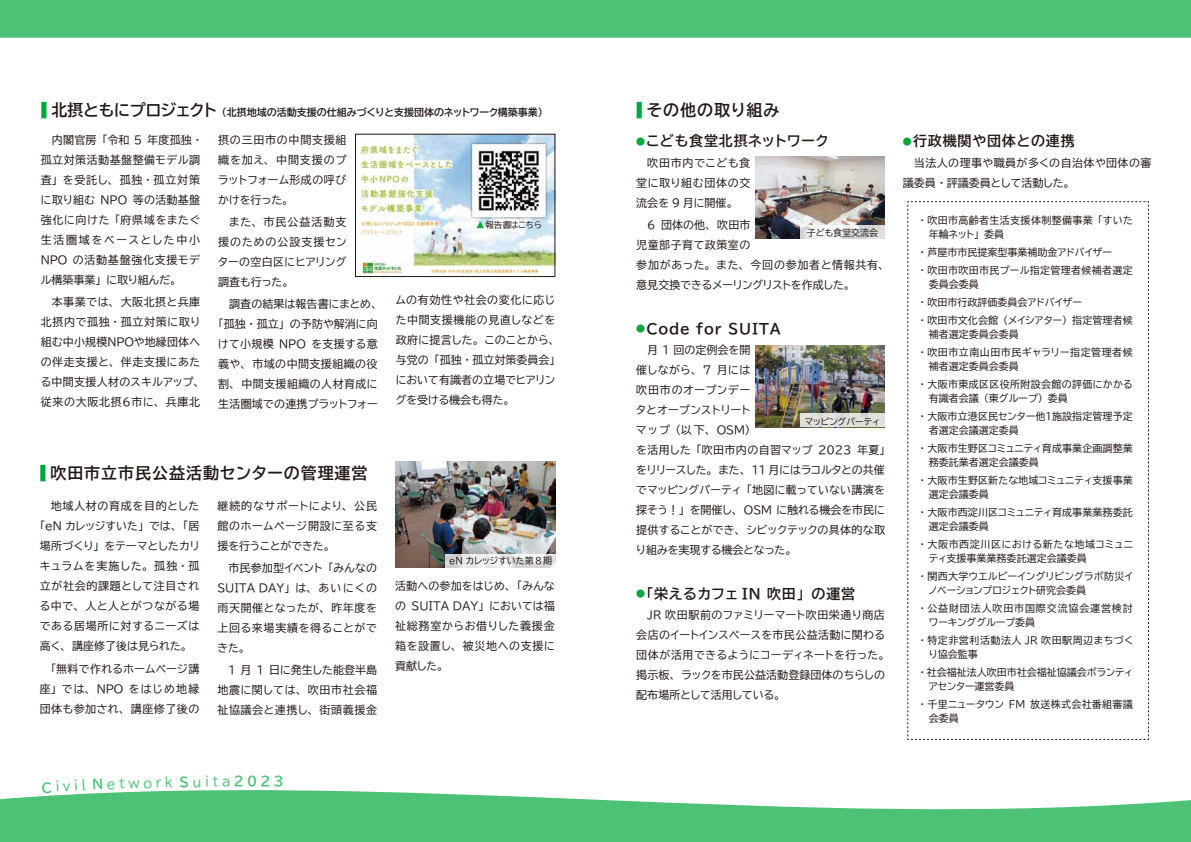
<style>
.page{position:relative;width:1191px;height:842px;background:#fff}
.page>*{position:absolute;margin:0;border:0;box-sizing:border-box;transform-origin:0 0}
.t1{font:16px "BIZ UDP Gothic Bold";letter-spacing:.06em;color:#221815}
.t2{font:14px "BIZ UDP Gothic Bold";letter-spacing:.06em;color:#221815}
.t3{font:13px "BIZ UDP Gothic";color:#00a73b}
.t4{font:13px "BIZ UDP Gothic Bold";color:#00a73b}
.t5{font:11px/20px "BIZ UDP Gothic";letter-spacing:.035em;color:#221815;text-align:justify}
.t6{font:10px/18px "BIZ UDP Gothic";letter-spacing:.01em;color:#221815}
.t7{font:10px/18px "BIZ UDP Gothic";letter-spacing:.03em;color:#221815}
.t8{font:10px/18px "BIZ UDP Gothic";letter-spacing:.05em;color:#221815}
.t9{font:10px/14px "BIZ UDP Gothic";letter-spacing:.035em;color:#221815}
.t10{font:10px "BIZ UDP Gothic Bold";color:#221815}
.t11{font:10px/18px "BIZ UDP Gothic";letter-spacing:.04em;color:#221815}
.t12{font:10px/18px "BIZ UDP Gothic";letter-spacing:.085em;color:#221815}
.t13{font:10px/18px "BIZ UDP Gothic";letter-spacing:.06em;color:#221815}
.t14{font:9px "BIZ UDP Gothic";color:#221815}
.t15{font:8.5px "BIZ UDP Gothic";color:#221815}
.s1{font-size:20.6px;color:#00a73b}
.s2{font-size:16px}
.s3{font-size:9px;color:#00a73b}
.s4{color:#00a73b}
.s5{font-family:"BIZ UDP Gothic Bold"}
.s6{font-family:"BIZ UDP Gothic"}
</style>
<div class="page">
<svg style="left:0;top:790px;width:1191px;height:52px;fill:#4dc176"></svg>
<div style="left:0;top:0;width:1191px;height:38px;background:#4dc176"></div>
<img style="left:396px;top:461px;width:160px;height:106px">
<svg style="left:907px;top:201px;width:242px;height:539px"></svg>
<img style="left:755px;top:156px;width:129px;height:83px">
<img style="left:755px;top:345px;width:129px;height:82px">
<svg style="left:445px;top:554px;width:111px;height:14px"></svg>
<svg style="left:800px;top:413px;width:84px;height:14px"></svg>
<svg style="left:800px;top:225px;width:84px;height:14px"></svg>
<img style="left:355px;top:136px;width:200px;height:142px">
<div style="left:355px;top:134px;width:200px;height:143px;border:1px solid #221815"></div>
<svg style="left:42px;top:790px;width:10px;height:4px"></svg>
<p class="t10" style="left:41px;top:107px;width:504px"><span class="s1">■</span> <span class="s2">北摂ともにプロジェクト</span>（北摂地域の活動支援の仕組みづくりと支援団体のネットワーク構築事業）</p>
<h1 class="t1" style="left:636px;top:102px;width:145px"><span class="s1">■</span> その他の取り組み</h1>
<p class="t2" style="left:636px;top:134px;width:193px"><span class="s3">●</span>こども食堂北摂ネットワーク</p>
<p class="t5" style="left:636px;top:153px;width:115px;text-indent:11px">吹田市内でこども食堂に取り組む団体の交流会を 9 月に開催。</p>
<p class="t5" style="left:636px;top:215px;width:250px;text-align:left;text-indent:11px">6 団体の他、吹田市<br>児童部子育て政策室の<br>参加があった。また、今回の参加者と情報共有、意見交換できるメーリングリストを作成した。</p>
<p class="t2" style="left:636px;top:321px;width:146px"><span class="s3">●</span>Code for SUITA</p>
<p class="t5" style="left:636px;top:340px;width:250px;text-align:left;text-indent:11px">月 1 回の定例会を開<br>催しながら、 7 月には<br>吹田市のオープンデー<br>タとオープンストリート<br>マップ（以下、 OSM）<br>を活用した「吹田市内の自習マップ 2023 年夏」をリリースした。また、 11 月にはラコルタとの共催でマッピングパーティ「地図に載っていない講演を探そう！」を開催し、 OSM に触れる機会を市民に提供することができ、シビックテックの具体的な取り組みを実現する機会となった。</p>
<p class="t2" style="left:636px;top:586px;width:220px"><span class="s3">●</span>「栄えるカフェ IN 吹田」の運営</p>
<p class="t5" style="left:636px;top:605px;width:250px;text-indent:11px">JR 吹田駅前のファミリーマート吹田栄通り商店会店のイートインスペースを市民公益活動に関わる団体が活用できるようにコーディネートを行った。掲示板、ラックを市民公益活動登録団体のちらしの配布場所として活用している。</p>
<p class="t5" style="left:41px;top:130px;width:161px;text-indent:11px">内閣官房「令和 5 年度孤独・孤立対策活動基盤整備モデル調査」を受託し、孤独・孤立対策に取り組む NPO 等の活動基盤強化に向けた「府県域をまたぐ生活圏域をベースとした中小NPO の活動基盤強化支援モデル構築事業」に取り組んだ。</p>
<p class="t5" style="left:41px;top:292px;width:161px;text-indent:11px">本事業では、大阪北摂と兵庫北摂内で孤独・孤立対策に取り組む中小規模ＮＰＯや地縁団体への伴走支援と、伴走支援にあたる中間支援人材のスキルアップ、従来の大阪北摂６市に、兵庫北</p>
<p class="t5" style="left:218px;top:130px;width:130px">摂の三田市の中間支援組織を加え、中間支援のプラットフォーム形成の呼びかけを行った。</p>
<p class="t5" style="left:218px;top:212px;width:130px;text-indent:11px">また、市民公益活動支援のための公設支援センターの空白区にヒアリング調査も行った。</p>
<p class="t5" style="left:218px;top:294px;width:161px;text-indent:11px">調査の結果は報告書にまとめ、「孤独・孤立」の予防や解消に向けて小規模 NPO を支援する意義や、市域の中間支援組織の役割、中間支援組織の人材育成に生活圏域での連携プラットフォー</p>
<p class="t5" style="left:396px;top:290px;width:161px">ムの有効性や社会の変化に応じた中間支援機能の見直しなどを政府に提言した。このことから、与党の「孤独・孤立対策委員会」において有識者の立場でヒアリングを受ける機会も得た。</p>
<p class="t15" style="left:476px;top:221px;width:67px"><span class="s4">▲</span>報告書はこちら</p>
<p class="t14" style="left:807px;top:228px;width:73px">子ども食堂交流会</p>
<p class="t14" style="left:805px;top:417px;width:76px">マッピングパーティ</p>
<h1 class="t1" style="left:40px;top:465px;width:329px"><span class="s1">■</span> 吹田市立市民公益活動センターの管理運営</h1>
<p class="t5" style="left:217px;top:496px;width:161px">継続的なサポートにより、公民館のホームページ開設に至る支援を行うことができた。</p>
<p class="t5" style="left:217px;top:558px;width:161px;text-indent:11px">市民参加型イベント「みんなのSUITA DAY」は、あいにくの雨天開催となったが、昨年度を上回る来場実績を得ることができた。</p>
<p class="t5" style="left:217px;top:660px;width:161px;text-indent:11px">1 月 1 日に発生した能登半島地震に関しては、吹田市社会福祉協議会と連携し、街頭義援金</p>
<p class="t5" style="left:40px;top:496px;width:161px;text-indent:11px">地域人材の育成を目的とした「eN カレッジすいた」では、「居場所づくり」をテーマとしたカリキュラムを実施した。孤独・孤立が社会的課題として注目される中で、人と人とがつながる場である居場所に対するニーズは高く、講座修了後は見られた。</p>
<p class="t5" style="left:40px;top:658px;width:161px;text-indent:11px">「無料で作れるホームページ講座」では、 NPO をはじめ地縁団体も参加され、講座修了後の</p>
<p class="t14" style="left:449px;top:556px;width:104px">eN カレッジすいた第8期</p>
<p class="t5" style="left:395px;top:576px;width:161px">活動への参加をはじめ、「みんなの SUITA DAY」においては福祉総務室からお借りした義援金箱を設置し、被災地への支援に貢献した。</p>
<p class="t2" style="left:903px;top:134px;width:173px"><span class="s3">●</span>行政機関や団体との連携</p>
<p class="t5" style="left:903px;top:153px;width:250px;text-indent:11px">当法人の理事や職員が多くの自治体や団体の審議委員・評議委員として活動した。</p>
<p class="t9" style="left:929px;top:214px;width:205px;text-indent:-9px">・吹田市高齢者生活支援体制整備事業「すいた年輪ネット」委員</p>
<p class="t7" style="left:920px;top:244px;width:214px">・芦屋市市民提案型事業補助金アドバイザー<br>・吹田市吹田市民プール指定管理者候補者選定</p>
<p class="t6" style="left:920px;top:276px;width:214px;text-indent:9px">委員会委員<br>・吹田市行政評価委員会アドバイザー<br>・吹田市文化会館（メイシアター）指定管理者候</p>
<p class="t8" style="left:920px;top:326px;width:214px;text-indent:9px">補者選定委員会委員<br>・吹田市立南山田市民ギャラリー指定管理者候</p>
<p class="t9" style="left:920px;top:358px;width:214px;line-height:18px;text-indent:9px">補者選定委員会委員<br>・大阪市東成区区役所附設会館の評価にかかる</p>
<p class="t6" style="left:920px;top:390px;width:214px;text-indent:9px">有識者会議（東グループ）委員<br>・大阪市立港区民センター他１施設指定管理予定</p>
<p class="t6" style="left:920px;top:422px;width:214px;text-indent:9px">者選定会議選定委員<br>・大阪市生野区コミュニティ育成事業企画調整業</p>
<p class="t6" style="left:920px;top:454px;width:214px;text-indent:9px">務委託業者選定会議委員<br>・大阪市生野区新たな地域コミュニティ支援事業</p>
<p class="t6" style="left:920px;top:486px;width:214px;text-indent:9px">選定会議委員<br>・大阪市西淀川区コミュニティ育成事業業務委託</p>
<p class="t13" style="left:920px;top:518px;width:214px;text-indent:9px">選定会議委員<br>・大阪市西淀川区における新たな地域コミュニ</p>
<p class="t11" style="left:920px;top:550px;width:214px;text-indent:9px">ティ支援事業業務委託選定会議委員<br>・関西大学ウエルビーイングリビングラボ防災イ</p>
<p class="t12" style="left:920px;top:582px;width:214px;text-indent:9px">ノベーションプロジェクト研究会委員<br>・公益財団法人吹田市国際交流協会運営検討</p>
<p class="t8" style="left:920px;top:614px;width:214px;text-indent:9px">ワーキンググループ委員<br>・特定非営利活動法人 JR 吹田駅周辺まちづく</p>
<p class="t6" style="left:920px;top:646px;width:214px;text-indent:9px">り協会監事<br>・社会福祉法人吹田市社会福祉協議会ボランティ</p>
<p class="t7" style="left:920px;top:678px;width:214px;text-indent:9px">アセンター運営委員<br>・千里ニュータウン FM 放送株式会社番組審議</p>
<p class="t6" style="left:929px;top:710px;width:31px">会委員</p>
<p class="t3" style="left:55px;top:780px;width:32px;rotate:-3deg">ivil</p>
<p class="t3" style="left:92px;top:778px;width:61px;rotate:-2deg"><span class="s5">N</span>etwo</p>
<p class="t3" style="left:155px;top:776px;width:55px;rotate:-1deg">rk <span class="s5">S</span>ui</p>
<p class="t4" style="left:213px;top:775px;width:73px"><span class="s6">ta</span>2023</p>
</div>
